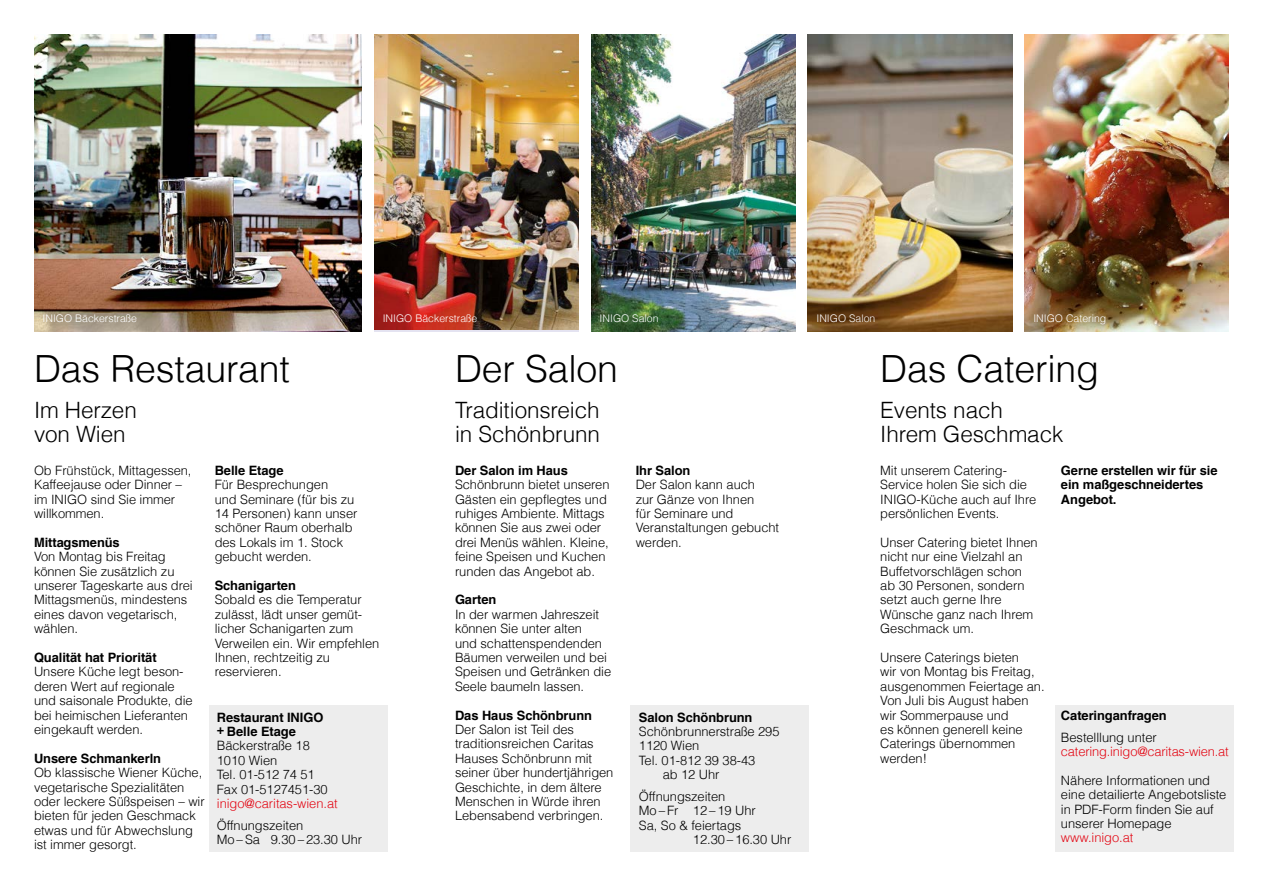
<style>
.page{position:relative;width:1263px;height:893px;background:#fff}
.page>*{position:absolute;margin:0;border:0;box-sizing:border-box;transform-origin:0 0}
.t1{font:300 37.5px "Helvetica LT Com";letter-spacing:-.005em;color:#000}
.t2{font:300 22.5px/24px "Helvetica LT Com";letter-spacing:-.005em;color:#000}
.t3{font:300 12.9px/14.4px "Helvetica LT Com";letter-spacing:-.005em;color:#000}
.t4{font:700 12.9px/14.4px "Helvetica LT Com";letter-spacing:-.005em;color:#000}
.t5{font:300 12.9px "Helvetica LT Com";letter-spacing:-.01em;color:#e30613}
.t6{font:300 10.5px "Helvetica LT Com";color:#fff}
</style>
<div class="page">
<div style="left:1056px;top:705px;width:178px;height:146px;background:#ededed"></div>
<div style="left:630px;top:705px;width:179px;height:146px;background:#ededed"></div>
<div style="left:209px;top:705px;width:179px;height:146px;background:#ededed"></div>
<img style="left:34px;top:34px;width:327px;height:298px">
<img style="left:374px;top:34px;width:204px;height:295px">
<img style="left:591px;top:34px;width:204px;height:298px">
<img style="left:808px;top:34px;width:204px;height:298px">
<img style="left:1025px;top:34px;width:204px;height:298px">
<p class="t6" style="left:43px;top:312px;width:96px">INIGO Bäckerstraße</p>
<p class="t6" style="left:383px;top:312px;width:96px">INIGO Bäckerstraße</p>
<p class="t6" style="left:600px;top:312px;width:60px">INIGO Salon</p>
<p class="t6" style="left:816px;top:312px;width:60px">INIGO Salon</p>
<p class="t6" style="left:1033px;top:312px;width:74px">INIGO Catering</p>
<h1 class="t1" style="left:34px;top:345px;width:258px">Das Restaurant</h1>
<h2 class="t2" style="left:34px;top:398px;width:104px">Im Herzen von Wien</h2>
<p class="t3" style="left:34px;top:463px;width:159px">Ob Frühstück, Mittagessen,<br>Kaffeejause oder Dinner – im INIGO sind Sie immer willkommen.</p>
<p class="t4" style="left:34px;top:535px;width:87px">Mittagsmenüs</p>
<p class="t3" style="left:34px;top:549px;width:160px">Von Montag bis Freitag können Sie zusätzlich zu unserer Tageskarte aus drei<br>Mittagsmenüs, mindestens eines davon vegetarisch, wählen.</p>
<p class="t4" style="left:34px;top:650px;width:124px">Qualität hat Priorität</p>
<p class="t3" style="left:34px;top:664px;width:160px">Unsere Küche legt beson&shy;deren Wert auf regionale und saisonale Produkte, die bei heimischen Lieferanten eingekauft werden.</p>
<p class="t4" style="left:34px;top:751px;width:129px">Unsere Schmankerln</p>
<p class="t3" style="left:34px;top:765px;width:172px">Ob klassische Wiener Küche, vegetarische Spezialitäten oder leckere Süßspeisen – wir bieten für jeden Geschmack etwas und für Abwechslung ist immer gesorgt.</p>
<p class="t4" style="left:215px;top:463px;width:70px">Belle Etage</p>
<p class="t3" style="left:215px;top:477px;width:144px">Für Besprechungen<br>und Seminare (für bis zu<br>14 Personen) kann unser schöner Raum oberhalb des Lokals im 1. Stock gebucht werden.</p>
<p class="t4" style="left:215px;top:578px;width:83px">Schanigarten</p>
<p class="t3" style="left:215px;top:592px;width:166px">Sobald es die Temperatur zulässt, lädt unser gemüt&shy;licher Schanigarten zum<br>Verweilen ein. Wir empfehlen<br>Ihnen, rechtzeitig zu reservieren.</p>
<p class="t4" style="left:217px;top:710px;width:108px">Restaurant INIGO + Belle Etage</p>
<p class="t3" style="left:217px;top:738px;width:112px">Bäckerstraße 18<br>1010 Wien<br>Tel. 01-512 74 51<br>Fax 01-5127451-30</p>
<p class="t5" style="left:217px;top:795px;width:122px">inigo@caritas-wien.at</p>
<p class="t3" style="left:217px;top:818px;width:147px">Öffnungszeiten<br>Mo – Sa 9.30 – 23.30 Uhr</p>
<h1 class="t1" style="left:455px;top:345px;width:165px">Der Salon</h1>
<h2 class="t2" style="left:455px;top:398px;width:146px">Traditionsreich in Schönbrunn</h2>
<p class="t4" style="left:455px;top:463px;width:114px">Der Salon im Haus</p>
<p class="t3" style="left:455px;top:477px;width:156px">Schönbrunn bietet unseren<br>Gästen ein gepflegtes und ruhiges Ambiente. Mittags können Sie aus zwei oder drei Menüs wählen. Kleine, feine Speisen und Kuchen runden das Angebot ab.</p>
<p class="t4" style="left:455px;top:593px;width:43px">Garten</p>
<p class="t3" style="left:455px;top:607px;width:158px">In der warmen Jahreszeit können Sie unter alten<br>und schattenspendenden<br>Bäumen verweilen und bei<br>Speisen und Getränken die<br>Seele baumeln lassen.</p>
<p class="t4" style="left:455px;top:708px;width:139px">Das Haus Schönbrunn</p>
<p class="t3" style="left:455px;top:722px;width:160px">Der Salon ist Teil des traditionsreichen Caritas<br>Hauses Schönbrunn mit seiner über hundertjährigen<br>Geschichte, in dem ältere<br>Menschen in Würde ihren<br>Lebensabend verbringen.</p>
<p class="t4" style="left:636px;top:463px;width:56px">Ihr Salon</p>
<p class="t3" style="left:636px;top:477px;width:145px">Der Salon kann auch<br>zur Gänze von Ihnen<br>für Seminare und<br>Veranstaltungen gebucht werden.</p>
<p class="t4" style="left:639px;top:710px;width:115px">Salon Schönbrunn</p>
<p class="t3" style="left:639px;top:724px;width:142px">Schönbrunnerstraße 295</p>
<p class="t3" style="left:639px;top:738px;width:62px">1120 Wien</p>
<p class="t3" style="left:639px;top:753px;width:118px">Tel. 01-812 39 38-43</p>
<p class="t3" style="left:663px;top:767px;width:58px">ab 12 Uhr</p>
<p class="t3" style="left:639px;top:789px;width:88px">Öffnungszeiten</p>
<p class="t3" style="left:639px;top:803px;width:118px">Mo – Fr 12 – 19 Uhr</p>
<p class="t3" style="left:639px;top:818px;width:104px">Sa, So &amp; feiertags</p>
<p class="t3" style="left:693px;top:832px;width:100px">12.30 – 16.30 Uhr</p>
<h1 class="t1" style="left:880px;top:345px;width:220px">Das Catering</h1>
<h2 class="t2" style="left:880px;top:398px;width:185px">Events nach<br>Ihrem Geschmack</h2>
<p class="t3" style="left:880px;top:463px;width:157px">Mit unserem Catering-<br>Service holen Sie sich die<br>INIGO-Küche auch auf Ihre persönlichen Events.</p>
<p class="t3" style="left:880px;top:535px;width:159px">Unser Catering bietet Ihnen nicht nur eine Vielzahl an<br>Buffetvorschlägen schon ab 30 Personen, sondern setzt auch gerne Ihre<br>Wünsche ganz nach Ihrem<br>Geschmack um.</p>
<p class="t3" style="left:880px;top:650px;width:166px">Unsere Caterings bieten<br>wir von Montag bis Freitag, ausgenommen Feiertage an.<br>Von Juli bis August haben wir Sommerpause und<br>es können generell keine<br>Caterings übernommen werden!</p>
<p class="t4" style="left:1061px;top:463px;width:158px">Gerne erstellen wir für sie ein maßgeschneidertes<br>Angebot.</p>
<p class="t4" style="left:1061px;top:708px;width:107px">Cateringanfragen</p>
<p class="t3" style="left:1061px;top:730px;width:97px">Bestelllung unter</p>
<p class="t5" style="left:1061px;top:743px;width:169px">catering.inigo@caritas-wien.at</p>
<p class="t3" style="left:1061px;top:773px;width:167px">Nähere Informationen und eine detailierte Angebotsliste in PDF-Form finden Sie auf unserer Homepage</p>
<p class="t5" style="left:1061px;top:830px;width:74px">www.inigo.at</p>
</div>
